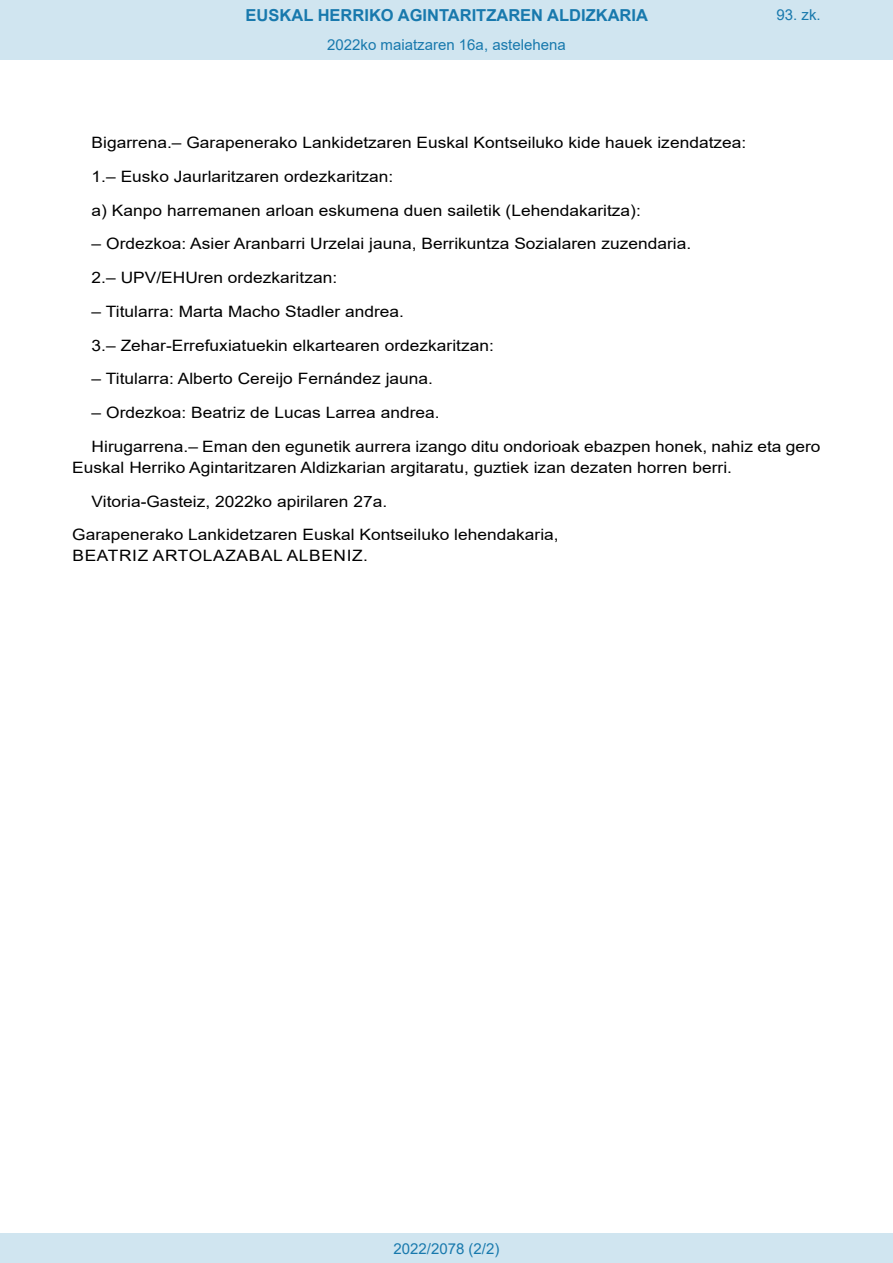
<style>
.page{position:relative;width:893px;height:1263px;background:#fff}
.page>*{position:absolute;margin:0;border:0;box-sizing:border-box;transform-origin:0 0}
.t1{font:700 16.5px "Arial";color:#1879ad}
.BOPVDetalle{font:15.6px/21px "Arial";color:#000;scale:1.11 1}
.BOPVFirmaPuesto{font:15.6px "Arial";color:#000;scale:1.11 1}
.BOPVFirmaLugFec{font:15.6px "Arial";color:#000;scale:1.11 1}
.BOPVFirmaNombre{font:15.6px "Arial";letter-spacing:.035em;color:#000;scale:1.11 1}
.Paginacion_Centro{font:15px "Arial";color:#1879ad}
</style>
<div class="page">
<div style="left:0;top:0;width:893px;height:60px;background:#d0e5f0"></div>
<div style="left:0;top:1233px;width:893px;height:30px;background:#d0e5f0"></div>
<p class="t1" style="left:246px;top:3px;width:404px">EUSKAL HERRIKO AGINTARITZAREN ALDIZKARIA</p>
<p class="Paginacion_Centro" style="left:327px;top:35px;width:240px">2022ko maiatzaren 16a, astelehena</p>
<p class="Paginacion_Centro" style="left:776px;top:5px;width:46px">93. zk.</p>
<p class="BOPVDetalle" style="left:92px;top:132px;width:591px">Bigarrena.– Garapenerako Lankidetzaren Euskal Kontseiluko kide hauek izendatzea:</p>
<p class="BOPVDetalle" style="left:92px;top:166px;width:273px">1.– Eusko Jaurlaritzaren ordezkaritzan:</p>
<p class="BOPVDetalle" style="left:92px;top:200px;width:496px">a) Kanpo harremanen arloan eskumena duen sailetik (Lehendakaritza):</p>
<p class="BOPVDetalle" style="left:92px;top:233px;width:542px">– Ordezkoa: Asier Aranbarri Urzelai jauna, Berrikuntza Sozialaren zuzendaria.</p>
<p class="BOPVDetalle" style="left:92px;top:267px;width:223px">2.– UPV/EHUren ordezkaritzan:</p>
<p class="BOPVDetalle" style="left:92px;top:301px;width:283px">– Titularra: Marta Macho Stadler andrea.</p>
<p class="BOPVDetalle" style="left:92px;top:335px;width:364px">3.– Zehar-Errefuxiatuekin elkartearen ordezkaritzan:</p>
<p class="BOPVDetalle" style="left:92px;top:368px;width:309px">– Titularra: Alberto Cereijo Fernández jauna.</p>
<p class="BOPVDetalle" style="left:92px;top:402px;width:315px">– Ordezkoa: Beatriz de Lucas Larrea andrea.</p>
<p class="BOPVDetalle" style="left:72px;top:436px;width:676px;text-indent:19px">Hirugarrena.– Eman den egunetik aurrera izango ditu ondorioak ebazpen honek, nahiz eta gero<br>Euskal Herriko Agintaritzaren Aldizkarian argitaratu, guztiek izan dezaten horren berri.</p>
<p class="BOPVFirmaLugFec" style="left:92px;top:490px;width:268px">Vitoria-Gasteiz, 2022ko apirilaren 27a.</p>
<p class="BOPVFirmaPuesto" style="left:72px;top:524px;width:440px">Garapenerako Lankidetzaren Euskal Kontseiluko lehendakaria,</p>
<p class="BOPVFirmaNombre" style="left:73px;top:545px;width:268px">BEATRIZ ARTOLAZABAL ALBENIZ.</p>
<p class="Paginacion_Centro" style="left:393px;top:1238px;width:107px">2022/2078 (2/2)</p>
</div>
